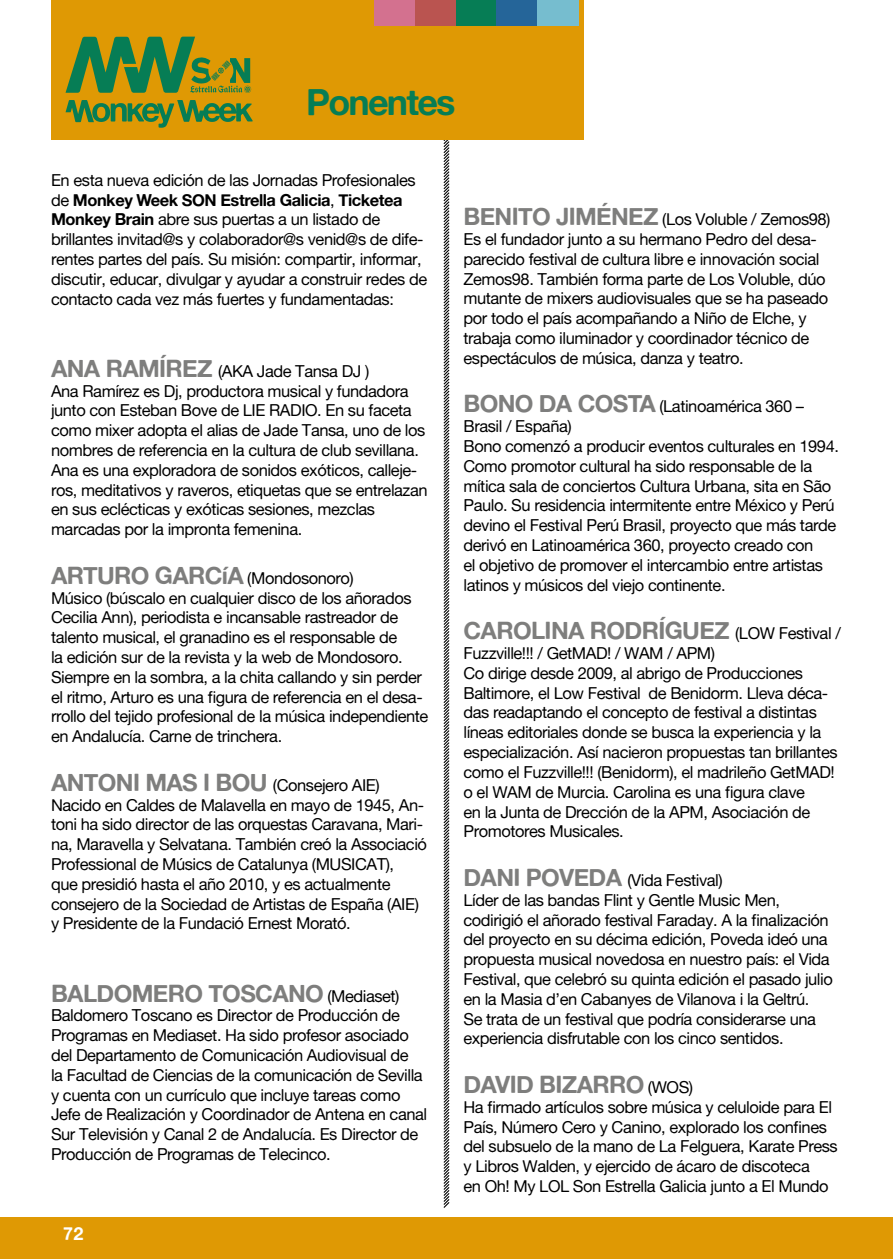
<style>
.page{position:relative;width:893px;height:1259px;background:#fff}
.page>*{position:absolute;margin:0;border:0;box-sizing:border-box;transform-origin:0 0}
.t1{font:36px "Alte Haas Grotesk Bold";letter-spacing:-.05em;color:#067d55}
.t2{font:24px "Alte Haas Grotesk Bold";letter-spacing:-.03em;color:#7e7e7d}
.t3{font:18px "Alte Haas Grotesk Bold";color:#fff}
.t4{font:16.5px/19.8px "Alte Haas Grotesk";letter-spacing:-.03em;color:#000}
.t5{font:16.5px "Alte Haas Grotesk Bold";letter-spacing:-.03em;color:#000}
.s1{font-family:"Alte Haas Grotesk"}
.s2{font-family:"Alte Haas Grotesk Bold"}
.s3{font-family:"Alte Haas Grotesk Bold";font-size:24px;color:#7e7e7d}
.s4{font-family:"Alte Haas Grotesk";font-size:16.5px;color:#000}
</style>
<div class="page">
<svg style="left:443px;top:140px;width:7px;height:1068px"></svg>
<div style="left:0;top:1217px;width:893px;height:42px;background:#df9904"></div>
<div style="left:51px;top:0;width:533px;height:140px;background:#df9904"></div>
<div style="left:374px;top:0;width:41px;height:25px;background:#d3718f"></div>
<div style="left:415px;top:0;width:41px;height:25px;background:#ba5450"></div>
<div style="left:456px;top:0;width:41px;height:25px;background:#067d55"></div>
<div style="left:497px;top:0;width:41px;height:25px;background:#256599"></div>
<div style="left:537px;top:0;width:41px;height:25px;background:#76bdcf"></div>
<svg style="left:66px;top:100px;width:187px;height:28px"></svg>
<div style="left:244px;top:86px;width:7px;height:7px;background:#a79118;border-radius:50%"></div>
<svg style="left:66px;top:37px;width:184px;height:56px"></svg>
<h1 class="t1" style="left:306px;top:80px;width:151px">Ponentes</h1>
<p class="t4" style="left:51px;top:170px;width:366px">En esta nueva edición de las Jornadas Profesionales</p>
<p class="t5" style="left:51px;top:190px;width:353px"><span class="s1">de</span> Monkey Week SON Estrella Galicia<span class="s1">,</span> Ticketea</p>
<p class="t4" style="left:51px;top:209px;width:378px"><span class="s2">Monkey Brain</span> abre sus puertas a un listado de brillantes invitad@s y colaborador@s venid@s de dife&shy;rentes partes del país. Su misión: compartir, informar, discutir, educar, divulgar y ayudar a construir redes de contacto cada vez más fuertes y fundamentadas:</p>
<p class="t4" style="left:51px;top:361px;width:378px"><span class="s3">ANA RAMÍREZ</span> (AKA Jade Tansa DJ )<br>Ana Ramírez es Dj, productora musical y fundadora junto con Esteban Bove de LIE RADIO. En su faceta como mixer adopta el alias de Jade Tansa, uno de los nombres de referencia en la cultura de club sevillana.<br>Ana es una exploradora de sonidos exóticos, calleje&shy;ros, meditativos y raveros, etiquetas que se entrelazan en sus eclécticas y exóticas sesiones, mezclas marcadas por la impronta femenina.</p>
<p class="t4" style="left:51px;top:568px;width:379px"><span class="s3">ARTURO GARCíA</span> (Mondosonoro)<br>Músico (búscalo en cualquier disco de los añorados Cecilia Ann), periodista e incansable rastreador de talento musical, el granadino es el responsable de<br>la edición sur de la revista y la web de Mondosoro.<br>Siempre en la sombra, a la chita callando y sin perder el ritmo, Arturo es una figura de referencia en el desa&shy;rrollo del tejido profesional de la música independiente en Andalucía. Carne de trinchera.</p>
<p class="t4" style="left:51px;top:775px;width:377px"><span class="s3">ANTONI MAS I BOU</span> (Consejero AIE)<br>Nacido en Caldes de Malavella en mayo de 1945, An&shy;toni ha sido director de las orquestas Caravana, Mari&shy;na, Maravella y Selvatana. También creó la Associació Professional de Músics de Catalunya (MUSICAT),<br>que presidió hasta el año 2010, y es actualmente consejero de la Sociedad de Artistas de España (AIE) y Presidente de la Fundació Ernest Morató.</p>
<h2 class="t2" style="left:51px;top:978px;width:350px">BALDOMERO TOSCANO <span class="s4">(Mediaset)</span></h2>
<p class="t4" style="left:51px;top:1005px;width:378px">Baldomero Toscano es Director de Producción de Programas en Mediaset. Ha sido profesor asociado del Departamento de Comunicación Audiovisual de<br>la Facultad de Ciencias de la comunicación de Sevilla y cuenta con un currículo que incluye tareas como Jefe de Realización y Coordinador de Antena en canal Sur Televisión y Canal 2 de Andalucía. Es Director de Producción de Programas de Telecinco.</p>
<p class="t3" style="left:53px;top:1222px;width:32px">7272</p>
<p class="t4" style="left:463px;top:209px;width:368px"><span class="s3">BENITO JIMÉNEZ</span> (Los Voluble / Zemos98)<br>Es el fundador junto a su hermano Pedro del desa&shy;parecido festival de cultura libre e innovación social Zemos98. También forma parte de Los Voluble, dúo mutante de mixers audiovisuales que se ha paseado por todo el país acompañando a Niño de Elche, y trabaja como iluminador y coordinador técnico de espectáculos de música, danza y teatro.</p>
<p class="t4" style="left:463px;top:396px;width:377px"><span class="s3">BONO DA COSTA</span> (Latinoamérica 360 – Brasil / España)<br>Bono comenzó a producir eventos culturales en 1994.<br>Como promotor cultural ha sido responsable de la mítica sala de conciertos Cultura Urbana, sita en São Paulo. Su residencia intermitente entre México y Perú devino el Festival Perú Brasil, proyecto que más tarde derivó en Latinoamérica 360, proyecto creado con<br>el objetivo de promover el intercambio entre artistas latinos y músicos del viejo continente.</p>
<h2 class="t2" style="left:463px;top:616px;width:379px">CAROLINA RODRÍGUEZ <span class="s4">(LOW Festival /</span></h2>
<p class="t4" style="left:463px;top:643px;width:376px">Fuzzville!!! / GetMAD! / WAM / APM)<br>Co dirige desde 2009, al abrigo de Producciones Baltimore, el Low Festival de Benidorm. Lleva déca&shy;das readaptando el concepto de festival a distintas líneas editoriales donde se busca la experiencia y la especialización. Así nacieron propuestas tan brillantes como el Fuzzville!!! (Benidorm), el madrileño GetMAD! o el WAM de Murcia. Carolina es una figura clave<br>en la Junta de Drección de la APM, Asociación de Promotores Musicales.</p>
<p class="t4" style="left:463px;top:870px;width:371px"><span class="s3">DANI POVEDA</span> (Vida Festival)<br>Líder de las bandas Flint y Gentle Music Men, codirigió el añorado festival Faraday. A la finalización del proyecto en su décima edición, Poveda ideó una propuesta musical novedosa en nuestro país: el Vida Festival, que celebró su quinta edición el pasado julio en la Masia d’en Cabanyes de Vilanova i la Geltrú.<br>Se trata de un festival que podría considerarse una experiencia disfrutable con los cinco sentidos.</p>
<h2 class="t2" style="left:463px;top:1069px;width:231px">DAVID BIZARRO <span class="s4">(WOS)</span></h2>
<p class="t4" style="left:463px;top:1096px;width:376px">Ha firmado artículos sobre música y celuloide para El País, Número Cero y Canino, explorado los confines del subsuelo de la mano de La Felguera, Karate Press y Libros Walden, y ejercido de ácaro de discoteca<br>en Oh! My LOL Son Estrella Galicia junto a El Mundo</p>
</div>
